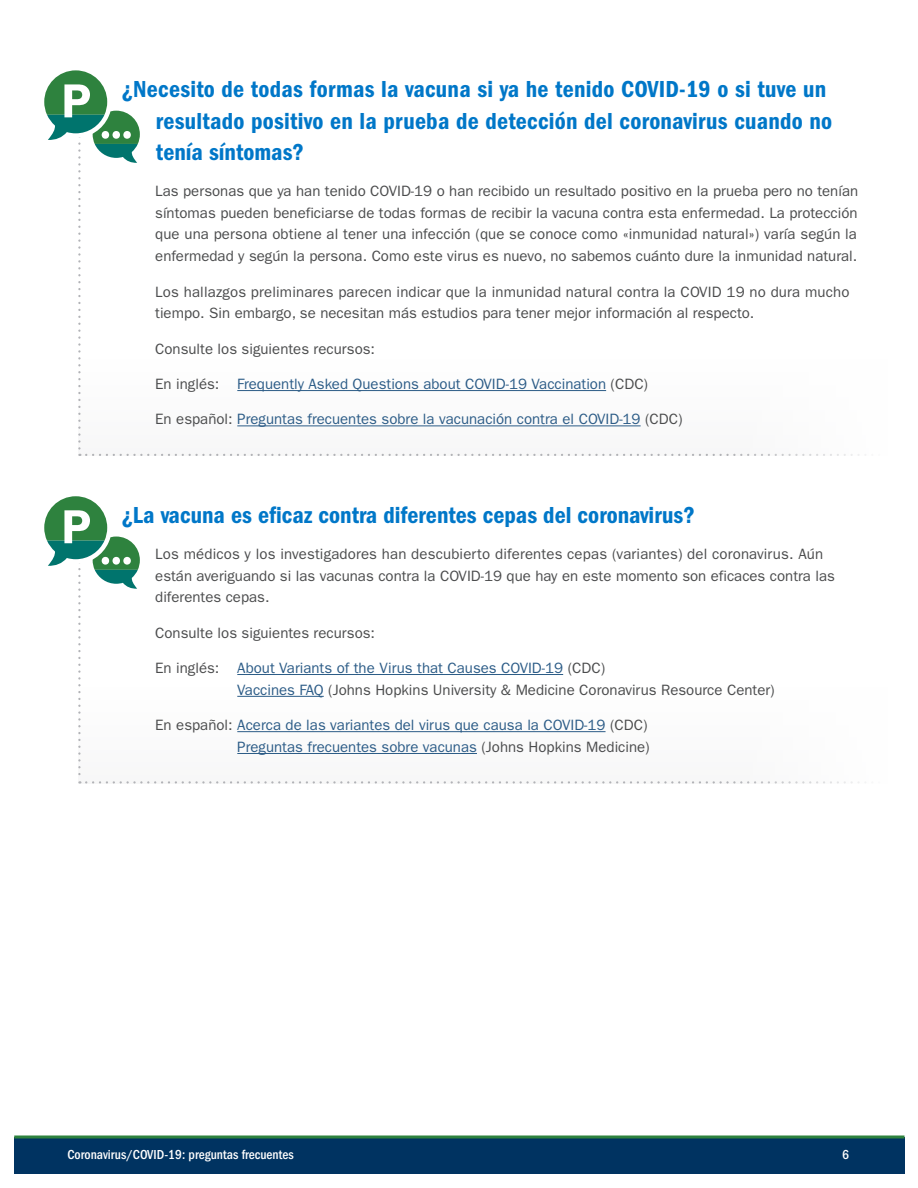
<style>
.page{position:relative;width:918px;height:1188px;background:#fff}
.page>*{position:absolute;margin:0;border:0;box-sizing:border-box;transform-origin:0 0}
.t1{font:24px/31.5px "ITC Franklin Gothic Std Dm Cd";letter-spacing:.01em;color:#0077c8}
.t2{font:15px/21.9px "ITC Franklin Gothic Std";color:#4b4c4d}
.t3{font:15px "ITC Franklin Gothic Std";color:#2c5c87}
.t4{font:500 condensed 13.5px "ITC Franklin Gothic Std";color:#fff}
.s1{color:#4b4c4d}
.s2{color:#2c5c87}
</style>
<div class="page">
<svg style="left:44px;top:70px;width:685px;height:386px"></svg>
<svg style="left:44px;top:496px;width:685px;height:288px"></svg>
<div style="left:14px;top:1137px;width:890px;height:37px;background:#003361"></div>
<hr style="left:14px;top:1136px;width:890px;height:2px;background:#2e823e">
<hr style="left:237px;top:390px;width:369px;height:1px;background:#2c5c87">
<hr style="left:237px;top:426px;width:404px;height:1px;background:#2c5c87">
<hr style="left:237px;top:674px;width:326px;height:1px;background:#2c5c87">
<hr style="left:237px;top:696px;width:87px;height:1px;background:#2c5c87">
<hr style="left:237px;top:731px;width:369px;height:1px;background:#2c5c87">
<hr style="left:237px;top:753px;width:240px;height:1px;background:#2c5c87">
<h2 class="t1" style="left:156px;top:74px;width:678px;text-indent:-34px">¿Necesito de todas formas la vacuna si ya he tenido COVID-19 o si tuve un resultado positivo en la prueba de detección del coronavirus cuando no tenía síntomas?</h2>
<p class="t2" style="left:155px;top:180px;width:704px;text-align:justify">Las personas que ya han tenido COVID-19 o han recibido un resultado positivo en la prueba pero no tenían síntomas pueden beneficiarse de todas formas de recibir la vacuna contra esta enfermedad. La protección que una persona obtiene al tener una infección (que se conoce como «inmunidad natural») varía según la enfermedad y según la persona. Como este virus es nuevo, no sabemos cuánto dure la inmunidad natural.</p>
<p class="t2" style="left:155px;top:281px;width:696px">Los hallazgos preliminares parecen indicar que la inmunidad natural contra la COVID 19 no dura mucho tiempo. Sin embargo, se necesitan más estudios para tener mejor información al respecto.</p>
<p class="t2" style="left:155px;top:338px;width:221px">Consulte los siguientes recursos:</p>
<p class="t3" style="left:155px;top:375px;width:494px"><span class="s1">En inglés:</span> Frequently Asked Questions about COVID-19 Vaccination <span class="s1">(CDC)</span></p>
<p class="t3" style="left:155px;top:411px;width:529px"><span class="s1">En español:</span> Preguntas frecuentes sobre la vacunación contra el COVID-19 <span class="s1">(CDC)</span></p>
<h2 class="t1" style="left:122px;top:500px;width:575px">¿La vacuna es eficaz contra diferentes cepas del coronavirus?</h2>
<p class="t2" style="left:155px;top:543px;width:681px">Los médicos y los investigadores han descubierto diferentes cepas (variantes) del coronavirus. Aún están averiguando si las vacunas contra la COVID-19 que hay en este momento son eficaces contra las diferentes cepas.</p>
<p class="t2" style="left:155px;top:622px;width:221px">Consulte los siguientes recursos:</p>
<p class="t3" style="left:155px;top:659px;width:451px"><span class="s1">En inglés:</span> About Variants of the Virus that Causes COVID-19 <span class="s1">(CDC)</span></p>
<p class="t2" style="left:237px;top:679px;width:539px"><span class="s2">Vaccines FAQ</span> (Johns Hopkins University &amp; Medicine Coronavirus Resource Center)</p>
<p class="t3" style="left:155px;top:716px;width:494px"><span class="s1">En español:</span> Acerca de las variantes del virus que causa la COVID-19 <span class="s1">(CDC)</span></p>
<p class="t3" style="left:237px;top:738px;width:414px">Preguntas frecuentes sobre vacunas <span class="s1">(Johns Hopkins Medicine)</span></p>
<p class="t4" style="left:68px;top:1147px;width:228px">Coronavirus/COVID-19: preguntas frecuentes</p>
<p class="t4" style="left:842px;top:1147px;width:8px">6</p>
</div>
